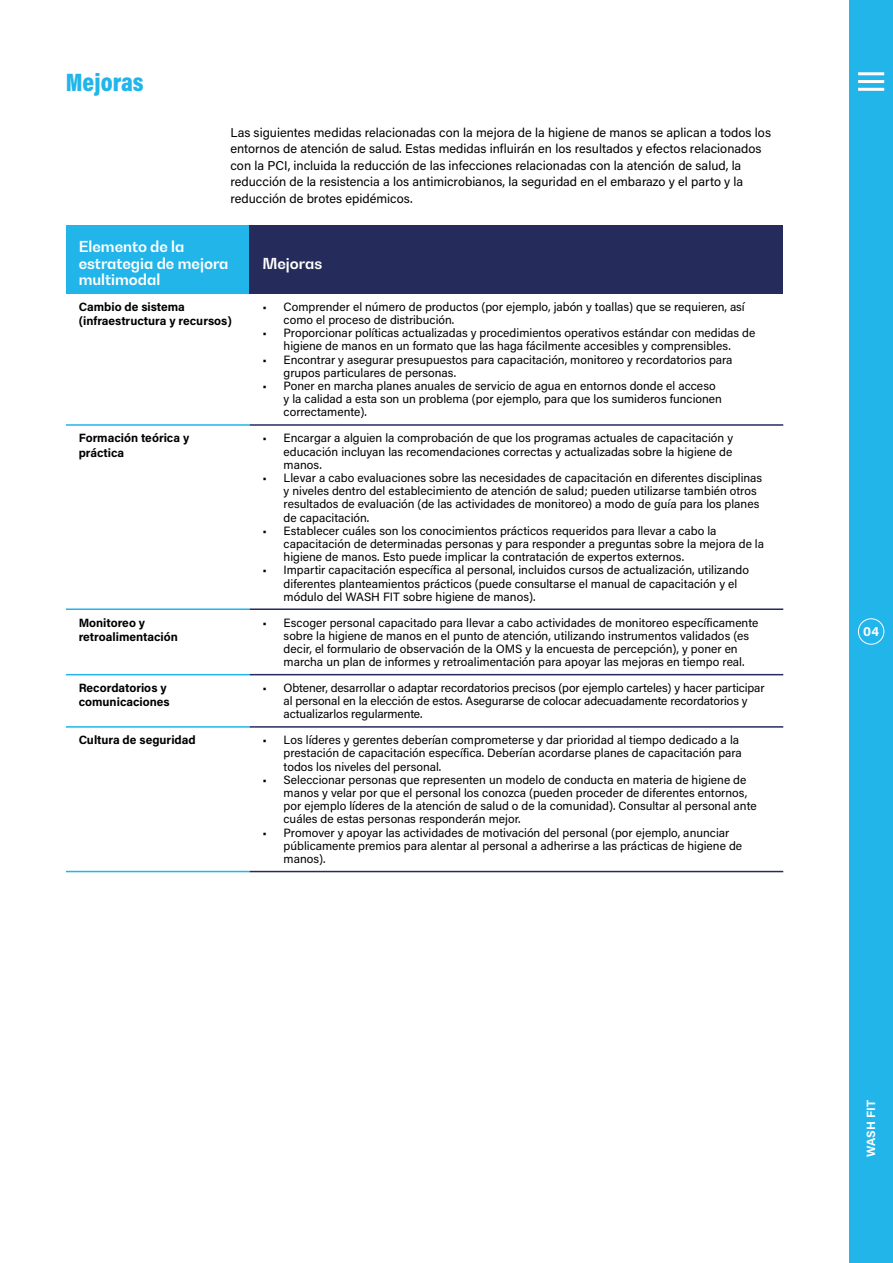
<style>
.page{position:relative;width:893px;height:1263px;background:#fff}
.page>*{position:absolute;margin:0;border:0;box-sizing:border-box;transform-origin:0 0}
.t1{font:900 25.5px "Acumin Pro Cond";color:#21b5ea}
.t2{font:700 15px/16.5px "Bw Gradual DEMO";color:#fff}
.t3{font:700 13.5px "Acumin Pro";color:#fff}
.t4{font:12.75px/16.5px "Acumin Pro";color:#000}
.t5{font:12px/13.2px "Acumin Pro";color:#000}
.t6{font:700 12px/14.4px "Acumin Pro";color:#000}
.t7{font:700 12px "Acumin Pro";letter-spacing:.005em;color:#fff}
</style>
<div class="page">
<div style="left:849px;top:0;width:44px;height:1263px;background:#21b5ea"></div>
<hr style="left:858px;top:72px;width:26px;height:3px;background:#fff">
<hr style="left:858px;top:80px;width:26px;height:3px;background:#fff">
<hr style="left:858px;top:88px;width:26px;height:3px;background:#fff">
<div style="left:858px;top:618px;width:26px;height:26px;border:1px solid #fff;border-radius:50%"></div>
<div style="left:66px;top:225px;width:184px;height:69px;background:#21b5ea"></div>
<div style="left:250px;top:225px;width:533px;height:69px;background:#252c5b"></div>
<hr style="left:66px;top:424px;width:184px;height:2px;background:#21b5ea">
<hr style="left:66px;top:608px;width:184px;height:2px;background:#21b5ea">
<hr style="left:66px;top:674px;width:184px;height:1px;background:#21b5ea">
<hr style="left:66px;top:726px;width:184px;height:2px;background:#21b5ea">
<hr style="left:66px;top:871px;width:184px;height:1px;background:#21b5ea">
<hr style="left:250px;top:424px;width:533px;height:2px;background:#252c5b">
<hr style="left:250px;top:608px;width:533px;height:2px;background:#252c5b">
<hr style="left:250px;top:674px;width:533px;height:1px;background:#252c5b">
<hr style="left:250px;top:726px;width:533px;height:2px;background:#252c5b">
<hr style="left:250px;top:871px;width:533px;height:1px;background:#252c5b">
<h1 class="t1" style="left:66px;top:66px;width:79px">Mejoras</h1>
<p class="t4" style="left:230px;top:123px;width:542px">Las siguientes medidas relacionadas con la mejora de la higiene de manos se aplican a todos los entornos de atención de salud. Estas medidas influirán en los resultados y efectos relacionados con la PCI, incluida la reducción de las infecciones relacionadas con la atención de salud, la reducción de la resistencia a los antimicrobianos, la seguridad en el embarazo y el parto y la reducción de brotes epidémicos.</p>
<p class="t2" style="left:79px;top:238px;width:151px">Elemento de la estrategia de mejora multimodal</p>
<p class="t2" style="left:262px;top:254px;width:61px">Mejoras</p>
<p class="t6" style="left:79px;top:299px;width:155px">Cambio de sistema (infraestructura y recursos)</p>
<p class="t5" style="left:284px;top:300px;width:463px;text-indent:-21px">• Comprender el número de productos (por ejemplo, jabón y toallas) que se requieren, así como el proceso de distribución.</p>
<p class="t5" style="left:262px;top:326px;width:495px;text-align:center">• Proporcionar políticas actualizadas y procedimientos operativos estándar con medidas de higiene de manos en un formato que las haga fácilmente accesibles y comprensibles.</p>
<p class="t5" style="left:284px;top:352px;width:450px;text-indent:-21px">• Encontrar y asegurar presupuestos para capacitación, monitoreo y recordatorios para grupos particulares de personas.</p>
<p class="t5" style="left:284px;top:379px;width:440px;text-indent:-21px">• Poner en marcha planes anuales de servicio de agua en entornos donde el acceso y la calidad a esta son un problema (por ejemplo, para que los sumideros funcionen correctamente).</p>
<p class="t6" style="left:79px;top:430px;width:112px">Formación teórica y práctica</p>
<p class="t5" style="left:284px;top:431px;width:451px;text-align:justify;text-indent:-21px">• Encargar a alguien la comprobación de que los programas actuales de capacitación y educación incluyan las recomendaciones correctas y actualizadas sobre la higiene de manos.</p>
<p class="t5" style="left:284px;top:471px;width:480px;text-indent:-21px">• Llevar a cabo evaluaciones sobre las necesidades de capacitación en diferentes disciplinas y niveles dentro del establecimiento de atención de salud; pueden utilizarse también otros resultados de evaluación (de las actividades de monitoreo) a modo de guía para los planes de capacitación.</p>
<p class="t5" style="left:284px;top:523px;width:482px;text-indent:-21px">• Establecer cuáles son los conocimientos prácticos requeridos para llevar a cabo la capacitación de determinadas personas y para responder a preguntas sobre la mejora de la higiene de manos. Esto puede implicar la contratación de expertos externos.</p>
<p class="t5" style="left:284px;top:563px;width:467px;text-indent:-21px">• Impartir capacitación específica al personal, incluidos cursos de actualización, utilizando diferentes planteamientos prácticos (puede consultarse el manual de capacitación y el módulo del WASH FIT sobre higiene de manos).</p>
<p class="t6" style="left:79px;top:615px;width:101px">Monitoreo y retroalimentación</p>
<p class="t5" style="left:284px;top:615px;width:476px;text-indent:-21px">• Escoger personal capacitado para llevar a cabo actividades de monitoreo específicamente sobre la higiene de manos en el punto de atención, utilizando instrumentos validados (es decir, el formulario de observación de la OMS y la encuesta de percepción), y poner en marcha un plan de informes y retroalimentación para apoyar las mejoras en tiempo real.</p>
<p class="t6" style="left:79px;top:680px;width:93px">Recordatorios y comunicaciones</p>
<p class="t5" style="left:284px;top:681px;width:483px;text-indent:-21px">• Obtener, desarrollar o adaptar recordatorios precisos (por ejemplo carteles) y hacer participar al personal en la elección de estos. Asegurarse de colocar adecuadamente recordatorios y actualizarlos regularmente.</p>
<p class="t6" style="left:79px;top:732px;width:118px">Cultura de seguridad</p>
<p class="t5" style="left:284px;top:733px;width:460px;text-indent:-21px">• Los líderes y gerentes deberían comprometerse y dar prioridad al tiempo dedicado a la prestación de capacitación específica. Deberían acordarse planes de capacitación para todos los niveles del personal.</p>
<p class="t5" style="left:284px;top:772px;width:475px;text-indent:-21px">• Seleccionar personas que representen un modelo de conducta en materia de higiene de manos y velar por que el personal los conozca (pueden proceder de diferentes entornos, por ejemplo líderes de la atención de salud o de la comunidad). Consultar al personal ante cuáles de estas personas responderán mejor.</p>
<p class="t5" style="left:284px;top:825px;width:460px;text-indent:-21px">• Promover y apoyar las actividades de motivación del personal (por ejemplo, anunciar públicamente premios para alentar al personal a adherirse a las prácticas de higiene de manos).</p>
<p class="t3" style="left:863px;top:622px;width:17px">04</p>
<p class="t7" style="left:863px;top:1157px;width:58px;rotate:-90deg">WASH FIT</p>
</div>
